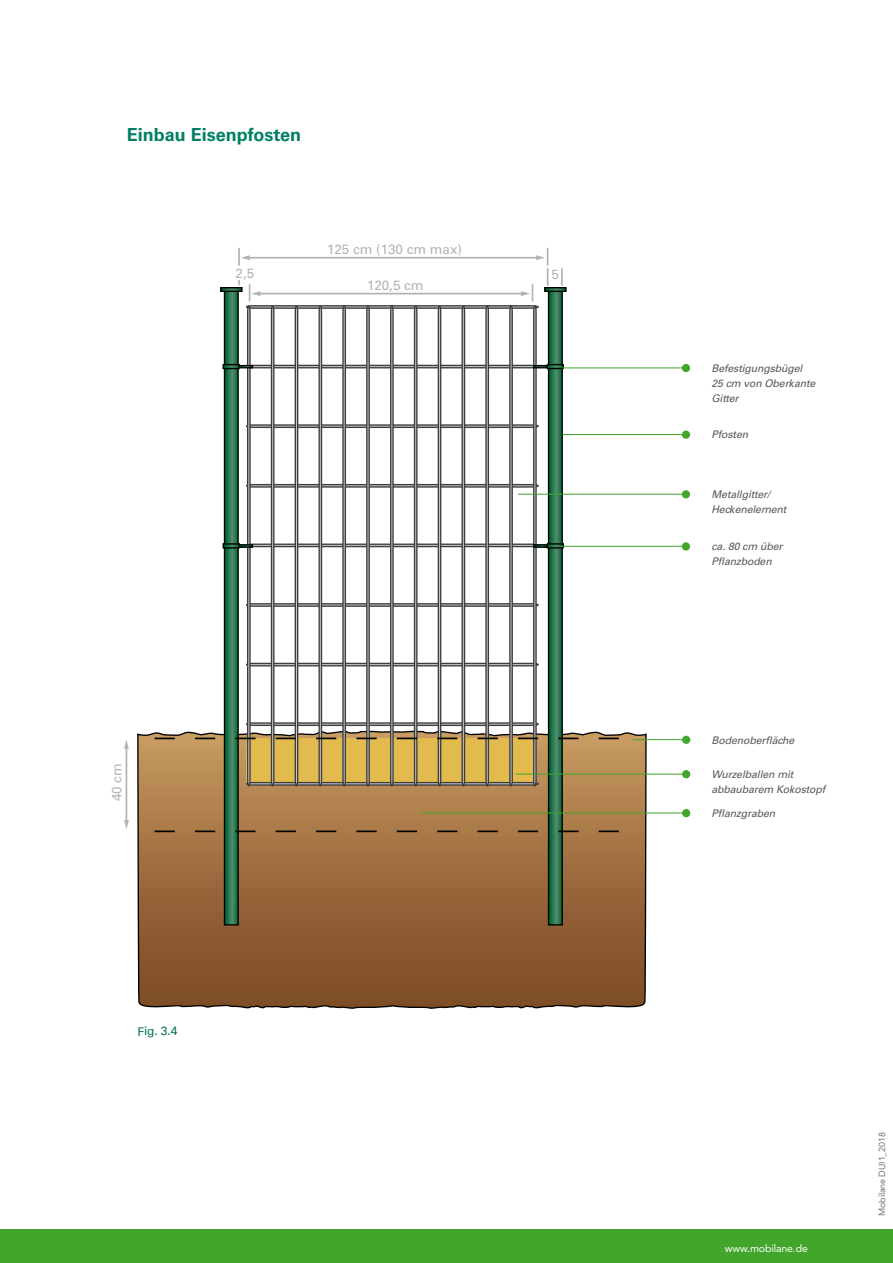
<style>
.page{position:relative;width:893px;height:1263px;background:#fff}
.page>*{position:absolute;margin:0;border:0;box-sizing:border-box;transform-origin:0 0}
.t1{font:700 18px "Univers";color:#008063}
.t2{font:13.5px "Univers";color:#b1b3b4}
.t3{font:12px "Univers";color:#007557}
.t4{font:italic 10.5px/15px "Univers";letter-spacing:-.01em;color:#58585a}
.t5{font:10.5px "Avenir";letter-spacing:-.01em;color:#fff}
.t6{font:9px "Avenir";letter-spacing:-.01em;color:#707172}
</style>
<div class="page">
<svg style="left:137px;top:732px;width:510px;height:277px;background:#97673c"></svg>
<svg style="left:226px;top:787px;width:11px;height:136px"></svg>
<div style="left:224px;top:290px;width:15px;height:635px;border:1px solid #000"></div>
<svg style="left:550px;top:787px;width:11px;height:136px"></svg>
<div style="left:548px;top:290px;width:15px;height:635px;border:1px solid #000"></div>
<svg style="left:155px;top:830px;width:469px;height:2px"></svg>
<hr style="left:126px;top:747px;width:1px;height:75px;background:#b1b3b4">
<svg style="left:124px;top:820px;width:5px;height:9px"></svg>
<svg style="left:124px;top:740px;width:5px;height:9px"></svg>
<svg style="left:155px;top:248px;width:469px;height:539px"></svg>
<div style="left:682px;top:770px;width:8px;height:8px;background:#41a62b;border-radius:50%"></div>
<div style="left:682px;top:364px;width:8px;height:8px;background:#41a62b;border-radius:50%"></div>
<hr style="left:562px;top:367px;width:123px;height:1px;background:#41a62b">
<div style="left:682px;top:542px;width:8px;height:8px;background:#41a62b;border-radius:50%"></div>
<hr style="left:562px;top:546px;width:123px;height:1px;background:#41a62b">
<div style="left:682px;top:490px;width:8px;height:8px;background:#41a62b;border-radius:50%"></div>
<hr style="left:518px;top:494px;width:167px;height:1px;background:#41a62b">
<div style="left:682px;top:431px;width:8px;height:8px;background:#41a62b;border-radius:50%"></div>
<hr style="left:563px;top:434px;width:122px;height:1px;background:#41a62b">
<div style="left:682px;top:736px;width:8px;height:8px;background:#41a62b;border-radius:50%"></div>
<hr style="left:633px;top:739px;width:52px;height:1px;background:#41a62b">
<hr style="left:516px;top:774px;width:169px;height:1px;background:#41a62b">
<div style="left:682px;top:809px;width:8px;height:8px;background:#41a62b;border-radius:50%"></div>
<hr style="left:421px;top:813px;width:264px;height:1px;background:#41a62b">
<div style="left:0;top:1229px;width:893px;height:34px;background:#41a62b"></div>
<h1 class="t1" style="left:127px;top:124px;width:176px">Einbau Eisenpfosten</h1>
<p class="t2" style="left:327px;top:241px;width:136px">125 cm (130 cm max)</p>
<p class="t2" style="left:236px;top:265px;width:20px">2,5</p>
<p class="t2" style="left:551px;top:266px;width:9px">5</p>
<p class="t2" style="left:367px;top:277px;width:58px">120,5 cm</p>
<p class="t2" style="left:109px;top:801px;width:40px;rotate:-90deg">40 cm</p>
<p class="t3" style="left:137px;top:1024px;width:41px">Fig. 3.4</p>
<p class="t4" style="left:711px;top:361px;width:105px">Befestigungsbügel<br>25 cm von Oberkante<br>Gitter</p>
<p class="t4" style="left:711px;top:427px;width:38px">Pfosten</p>
<p class="t4" style="left:711px;top:487px;width:76px">Metallgitter/<br>Heckenelement</p>
<p class="t4" style="left:711px;top:539px;width:72px">ca. 80 cm über<br>Pflanzboden</p>
<p class="t4" style="left:711px;top:732px;width:84px">Bodenoberfläche</p>
<p class="t4" style="left:711px;top:767px;width:115px">Wurzelballen mit abbaubarem Kokostopf</p>
<p class="t4" style="left:711px;top:806px;width:65px">Pflanzgraben</p>
<p class="t5" style="left:725px;top:1242px;width:85px">www.mobilane.de</p>
<p class="t6" style="left:877px;top:1216px;width:85px;rotate:-90deg">Mobilane DUI1_2018</p>
</div>
